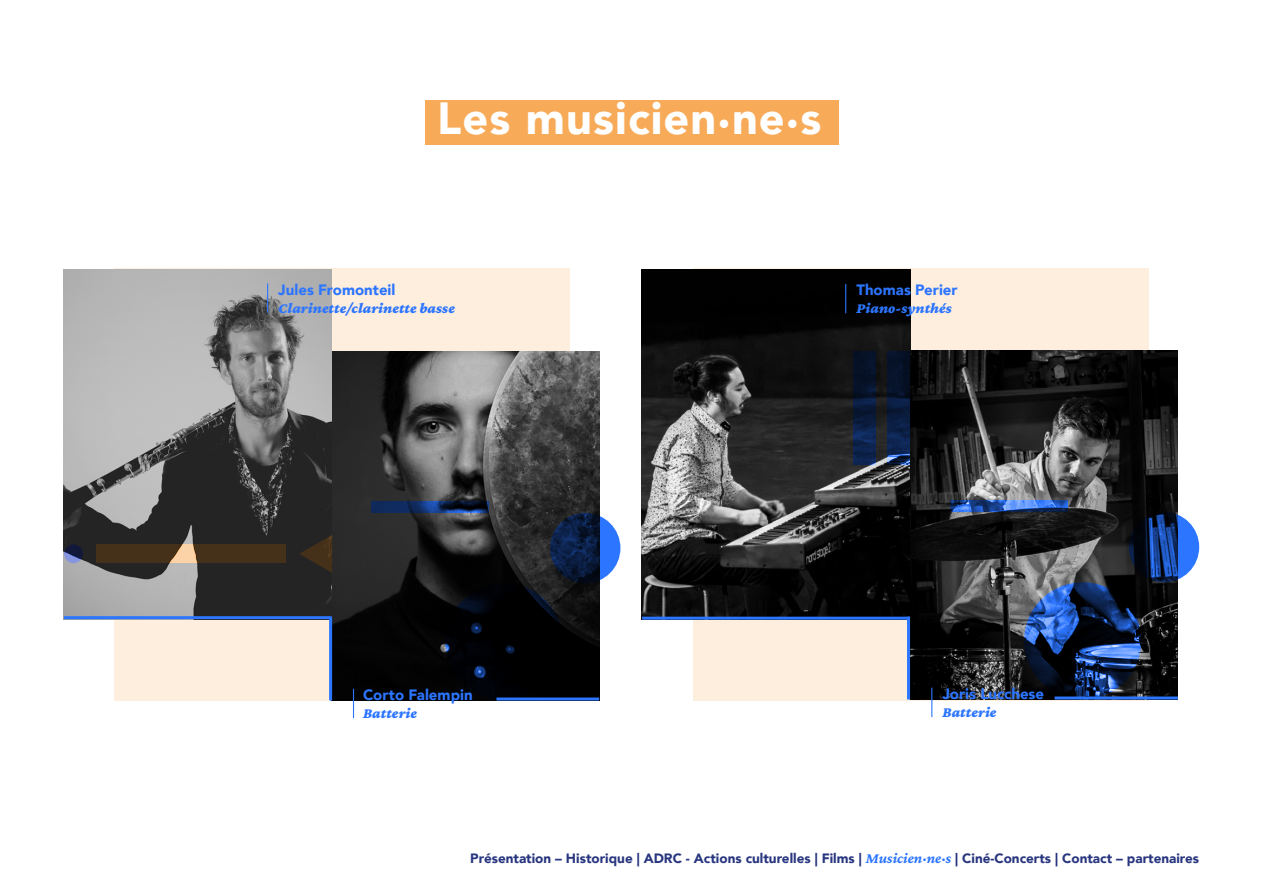
<style>
.page{position:relative;width:1263px;height:893px;background:#fff}
.page>*{position:absolute;margin:0;border:0;box-sizing:border-box;transform-origin:0 0}
.t1{font:900 45px "Avenir";letter-spacing:.025em;color:#fff}
.t2{font:italic 900 15px "Crimson Pro";color:#2c75ff}
.t3{font:900 15px "Avenir";color:#2c75ff}
.t4{font:900 13.5px "Avenir";color:#28367f}
.s1{font-family:"Crimson Pro";font-weight:700;font-style:italic;font-size:15px;color:#2c75ff}
</style>
<div class="page">
<div style="left:693px;top:268px;width:455px;height:432px;background:#fdeede"></div>
<div style="left:115px;top:268px;width:455px;height:432px;background:#fdeede"></div>
<img style="left:332px;top:352px;width:267px;height:348px">
<svg style="left:445px;top:583px;width:117px;height:117px;background:#010307"></svg>
<svg style="left:550px;top:513px;width:70px;height:70px;background:#12316b"></svg>
<svg style="left:371px;top:501px;width:117px;height:12px"></svg>
<hr style="left:496px;top:697px;width:103px;height:3px;background:#2c75ff">
<img style="left:64px;top:269px;width:268px;height:347px">
<hr style="left:267px;top:283px;width:1px;height:30px;background:#2c75ff">
<svg style="left:96px;top:544px;width:190px;height:19px;background:#574026"></svg>
<svg style="left:64px;top:544px;width:19px;height:19px"></svg>
<svg style="left:299px;top:535px;width:33px;height:38px"></svg>
<hr style="left:64px;top:616px;width:268px;height:3px;background:#2c75ff">
<hr style="left:329px;top:618px;width:3px;height:82px;background:#2c75ff">
<svg style="left:353px;top:689px;width:1px;height:29px"></svg>
<img style="left:642px;top:269px;width:268px;height:348px">
<svg style="left:853px;top:351px;width:23px;height:114px;background:#0a1b3c"></svg>
<svg style="left:887px;top:351px;width:23px;height:114px;background:#0c1e3f"></svg>
<svg style="left:845px;top:284px;width:1px;height:29px"></svg>
<img style="left:910px;top:351px;width:268px;height:348px">
<svg style="left:1024px;top:582px;width:117px;height:117px;background:#1a3669"></svg>
<svg style="left:1129px;top:512px;width:70px;height:70px;background:#173d87"></svg>
<svg style="left:950px;top:500px;width:117px;height:12px"></svg>
<svg style="left:931px;top:688px;width:1px;height:29px"></svg>
<hr style="left:642px;top:617px;width:268px;height:3px;background:#2c75ff">
<hr style="left:907px;top:617px;width:3px;height:82px;background:#2c75ff">
<hr style="left:1054px;top:696px;width:124px;height:3px;background:#2c75ff">
<div style="left:425px;top:100px;width:413px;height:45px;background:#f7ab59"></div>
<h1 class="t1" style="left:437px;top:80px;width:385px">Les musicien.ne.s</h1>
<p class="t3" style="left:278px;top:277px;width:119px">Jules Fromonteil</p>
<p class="t2" style="left:278px;top:298px;width:178px">Clarinette/clarinette basse</p>
<p class="t3" style="left:856px;top:277px;width:103px">Thomas Perier</p>
<p class="t2" style="left:856px;top:299px;width:97px">Piano-synthés</p>
<p class="t3" style="left:363px;top:682px;width:111px">Corto Falempin</p>
<p class="t2" style="left:363px;top:704px;width:56px">Batterie</p>
<p class="t3" style="left:942px;top:681px;width:103px">Joris Lucchese</p>
<p class="t2" style="left:942px;top:703px;width:56px">Batterie</p>
<p class="t4" style="left:470px;top:847px;width:730px">Présentation – Historique | ADRC - Actions culturelles | Films | <span class="s1">Musicien·ne·s</span> | Ciné-Concerts | Contact – partenaires</p>
</div>
